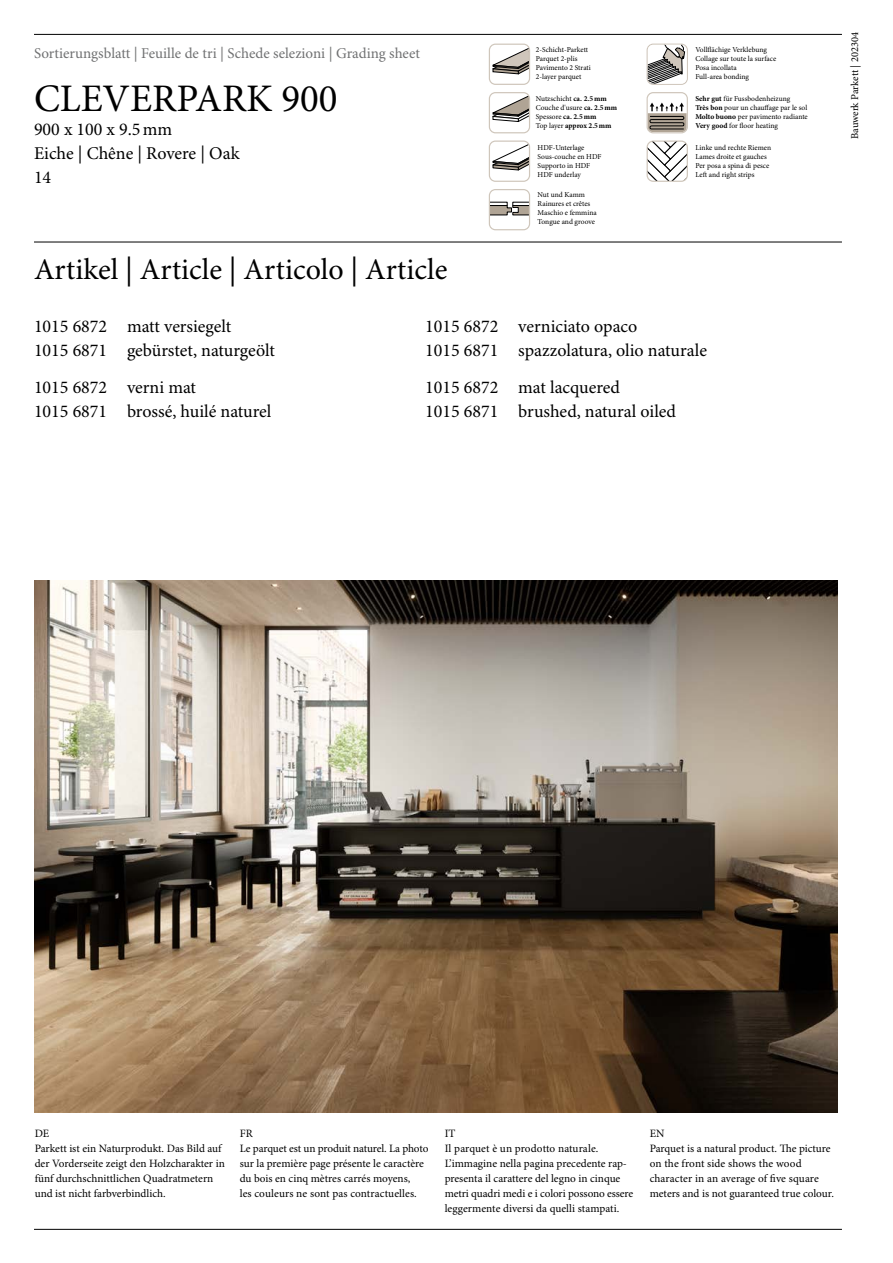
<style>
.page{position:relative;width:893px;height:1263px;background:#fff}
.page>*{position:absolute;margin:0;border:0;box-sizing:border-box;transform-origin:0 0}
.t1{font:39px "Minion Pro";color:#000}
.t2{font:30px "Minion Pro";color:#000}
.t3{font:18px/24px "Minion Pro";color:#000}
.t4{font:15px "Minion Pro";color:#707172}
.t5{font:11.25px/15px "Minion Pro";color:#000}
.t6{font:10.5px "Minion Pro";letter-spacing:-.005em;color:#000}
.t7{font:7.5px/9px "Minion Pro";letter-spacing:-.005em;color:#000}
.s1{font-weight:700}
</style>
<div class="page">
<hr style="left:34px;top:1229px;width:808px;height:1px;background:#000">
<hr style="left:34px;top:34px;width:808px;height:1px;background:#000">
<hr style="left:34px;top:242px;width:808px;height:1px;background:#000">
<svg style="left:489px;top:44px;width:41px;height:41px"></svg>
<div style="left:490px;top:45px;width:39px;height:39px;background:#fff;border-radius:5px"></div>
<svg style="left:493px;top:48px;width:36px;height:26px"></svg>
<svg style="left:489px;top:92px;width:41px;height:41px"></svg>
<div style="left:490px;top:93px;width:39px;height:39px;background:#fff;border-radius:5px"></div>
<svg style="left:493px;top:95px;width:36px;height:27px"></svg>
<svg style="left:647px;top:44px;width:41px;height:41px"></svg>
<svg style="left:648px;top:45px;width:39px;height:39px"></svg>
<div style="left:647px;top:92px;width:41px;height:41px;background:#d3cbc2;border-radius:7px"></div>
<svg style="left:648px;top:93px;width:39px;height:39px"></svg>
<svg style="left:489px;top:189px;width:41px;height:41px"></svg>
<div style="left:490px;top:190px;width:39px;height:39px;background:#fff;border-radius:5px"></div>
<svg style="left:490px;top:202px;width:39px;height:13px"></svg>
<div style="left:489px;top:141px;width:41px;height:41px;background:#f9f8f7"></div>
<svg style="left:489px;top:141px;width:41px;height:41px"></svg>
<div style="left:490px;top:142px;width:39px;height:39px;background:#fff;border-radius:5px"></div>
<svg style="left:493px;top:144px;width:36px;height:26px"></svg>
<svg style="left:647px;top:141px;width:41px;height:41px"></svg>
<svg style="left:648px;top:142px;width:39px;height:39px"></svg>
<img style="left:35px;top:580px;width:803px;height:532px">
<h3 class="t4" style="left:34px;top:44px;width:388px">Sortierungsblatt | Feuille de tri | Schede selezioni | Grading sheet</h3>
<h1 class="t1" style="left:34px;top:75px;width:305px">CLEVERPARK 900</h1>
<h3 class="t3" style="left:34px;top:118px;width:207px">900 x 100 x 9.5mm<br>Eiche | Chêne | Rovere | Oak<br>14</h3>
<h2 class="t2" style="left:34px;top:252px;width:415px">Artikel | Article | Articolo | Article</h2>
<p class="t7" style="left:536px;top:46px;width:57px">2-Schicht-Parkett<br>Parquet 2-plis<br>Pavimento 2 Strati<br>2-layer parquet</p>
<p class="t7" style="left:536px;top:94px;width:83px">Nutzschicht <span class="s1">ca. 2.5mm<br></span>Couche d'usure <span class="s1">ca. 2.5mm<br></span>Spessore <span class="s1">ca. 2.5mm<br></span>Top layer <span class="s1">approx 2.5mm</span></p>
<p class="t7" style="left:695px;top:46px;width:82px">Vollflächige Verklebung<br>Collage sur toute la surface<br>Posa incollata<br>Full-area bonding</p>
<p class="t7" style="left:695px;top:94px;width:114px"><span class="s1">Sehr gut</span> für Fussbodenheizung<br><span class="s1">Très bon</span> pour un chauffage par le sol<br><span class="s1">Molto buono</span> per pavimento radiante<br><span class="s1">Very good</span> for floor heating</p>
<p class="t7" style="left:538px;top:144px;width:65px">HDF-Unterlage<br>Sous-couche en HDF<br>Supporto in HDF<br>HDF underlay</p>
<p class="t7" style="left:695px;top:144px;width:77px">Linke und rechte Riemen<br>Lames droite et gauches<br>Per posa a spina di pesce<br>Left and right strips</p>
<p class="t7" style="left:538px;top:191px;width:61px">Nut und Kamm<br>Rainures et crêtes<br>Maschio e femmina<br>Tongue and groove</p>
<h3 class="t3" style="left:34px;top:315px;width:242px">1015 6872 matt versiegelt<br>1015 6871 gebürstet, naturgeölt</h3>
<h3 class="t3" style="left:34px;top:376px;width:239px">1015 6872 verni mat<br>1015 6871 brossé, huilé naturel</h3>
<h3 class="t3" style="left:425px;top:315px;width:283px">1015 6872 verniciato opaco<br>1015 6871 spazzolatura, olio naturale</h3>
<h3 class="t3" style="left:425px;top:376px;width:252px">1015 6872 mat lacquered<br>1015 6871 brushed, natural oiled</h3>
<p class="t6" style="left:848px;top:139px;width:108px;rotate:-90deg">Bauwerk Parkett | 202304</p>
<p class="t5" style="left:35px;top:1126px;width:192px">DE<br>Parkett ist ein Naturprodukt. Das Bild auf der Vorderseite zeigt den Holzcharakter in fünf durchschnittlichen Quadratmetern und ist nicht farbverbindlich.</p>
<p class="t5" style="left:240px;top:1126px;width:190px">FR<br>Le parquet est un produit naturel. La photo sur la première page présente le caractère du bois en cinq mètres carrés moyens,<br>les couleurs ne sont pas contractuelles.</p>
<p class="t5" style="left:445px;top:1126px;width:190px">IT<br>Il parquet è un prodotto naturale.<br>L’immagine nella pagina precedente rap&shy;presenta il carattere del legno in cinque metri quadri medi e i colori possono essere leggermente diversi da quelli stampati.</p>
<p class="t5" style="left:650px;top:1126px;width:186px">EN<br>Parquet is a natural product. The picture on the front side shows the wood character in an average of five square meters and is not guaranteed true colour.</p>
</div>
